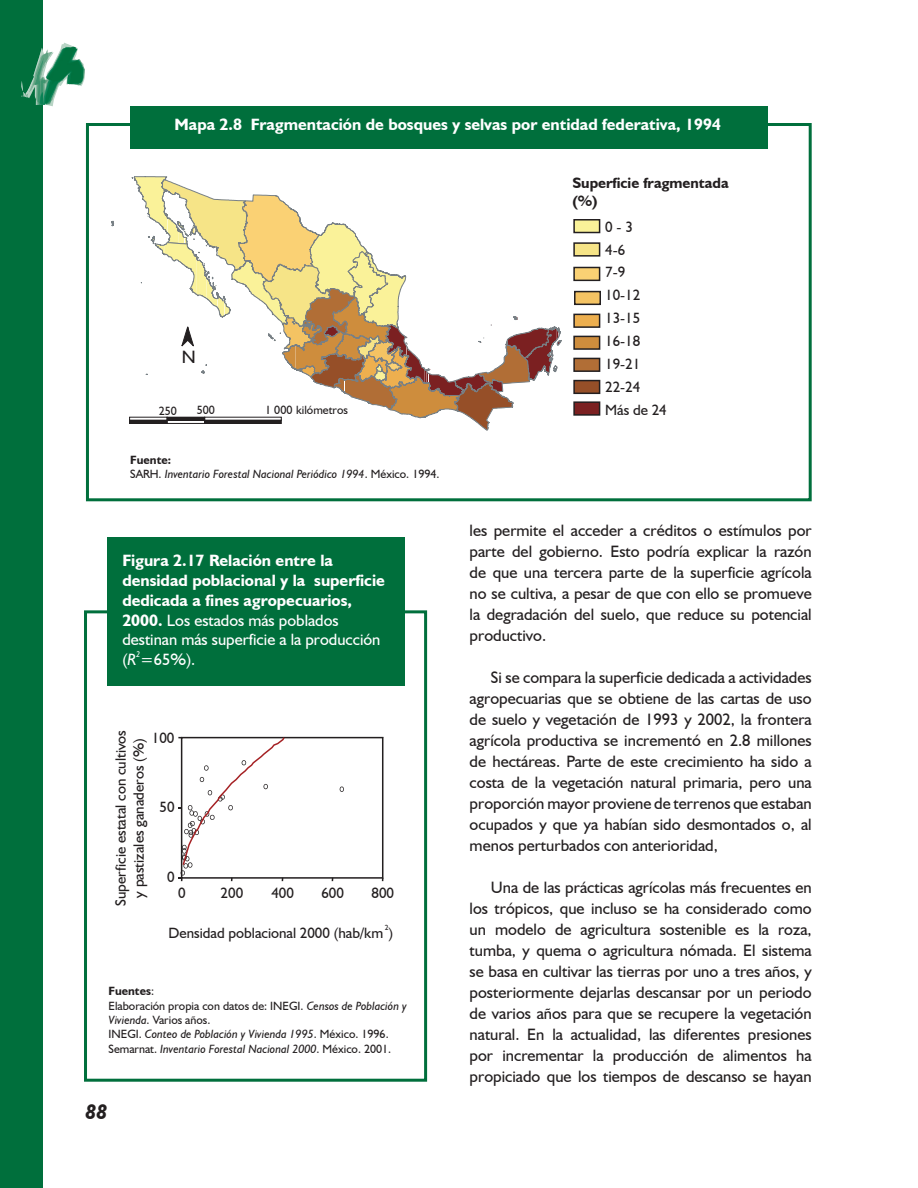
<style>
.page{position:relative;width:918px;height:1188px;background:#fff}
.page>*{position:absolute;margin:0;border:0;box-sizing:border-box;transform-origin:0 0}
.t1{font:italic 700 21px "Humanist 521 BT";color:#231f20}
.t2{font:18px "Humanist 521 BT";color:#231f20}
.t3{font:16.5px/21px "Humanist 521 BT";color:#231f20;text-align:justify}
.t4{font:700 16.35px/19.8px "Humanist 521 BT";color:#fff}
.t5{font:16.35px "Humanist 521 BT";color:#fff}
.t6{font:14.85px/22.8px "Humanist 521 BT";color:#231f20;text-align:center}
.t7{font:700 14.85px/18px "Humanist 521 BT";color:#231f20}
.t8{font:12px/14.2px "Humanist 521 BT";color:#231f20}
.t9{font:italic 12px/14.2px "Humanist 521 BT";color:#231f20}
.t10{font:italic 8.25px "Humanist 521 BT";color:#fff}
.t11{font:7.5px "Humanist 521 BT";color:#231f20}
.s1{font-weight:700;font-style:normal}
.s2{font-style:normal}
.s3{font-weight:400}
.s4{font-style:italic}
.s5{font-weight:700}
</style>
<div class="page">
<div style="left:0;top:0;width:43px;height:1188px;background:#006f3c"></div>
<img style="left:47px;top:43px;width:25px;height:63px">
<img style="left:84px;top:68px;width:1px;height:12px">
<img style="left:83px;top:63px;width:1px;height:20px">
<img style="left:48px;top:46px;width:35px;height:39px">
<img style="left:21px;top:47px;width:61px;height:51px">
<img style="left:33px;top:47px;width:1px;height:51px">
<img style="left:34px;top:47px;width:47px;height:58px">
<div style="left:84px;top:610px;width:343px;height:472px;border:3px solid #006f3c"></div>
<div style="left:107px;top:537px;width:297px;height:149px;background:#006f3c"></div>
<svg style="left:178px;top:736px;width:205px;height:145px"></svg>
<div style="left:86px;top:123px;width:726px;height:378px;border:3px solid #006f3c"></div>
<div style="left:130px;top:106px;width:638px;height:43px;background:#006f3c"></div>
<div style="left:574px;top:220px;width:26px;height:13px;background:#faf299"></div>
<div style="left:573px;top:219px;width:27px;height:14px;border:2px solid #231f20"></div>
<div style="left:574px;top:243px;width:26px;height:13px;background:#f6e487"></div>
<div style="left:573px;top:242px;width:27px;height:15px;border:2px solid #231f20"></div>
<div style="left:575px;top:292px;width:25px;height:12px;background:#f4c363"></div>
<div style="left:574px;top:291px;width:27px;height:14px;border:2px solid #231f20"></div>
<div style="left:574px;top:314px;width:26px;height:13px;background:#edaf4f"></div>
<div style="left:573px;top:314px;width:27px;height:14px;border:2px solid #231f20"></div>
<div style="left:574px;top:267px;width:26px;height:13px;background:#fad174"></div>
<div style="left:573px;top:267px;width:27px;height:14px;border:2px solid #231f20"></div>
<div style="left:574px;top:336px;width:26px;height:13px;background:#ce8d3d"></div>
<div style="left:573px;top:336px;width:27px;height:14px;border:2px solid #231f20"></div>
<div style="left:574px;top:358px;width:26px;height:13px;background:#b16e36"></div>
<div style="left:573px;top:358px;width:27px;height:14px;border:2px solid #231f20"></div>
<div style="left:574px;top:381px;width:26px;height:12px;background:#964f28"></div>
<div style="left:573px;top:380px;width:27px;height:14px;border:2px solid #231f20"></div>
<svg style="left:111px;top:176px;width:451px;height:255px"></svg>
<div style="left:574px;top:402px;width:26px;height:13px;background:#7b2021"></div>
<div style="left:573px;top:401px;width:27px;height:15px;border:2px solid #231f20"></div>
<p class="t4" style="left:175px;top:114px;width:548px">Mapa 2.8 Fragmentación de bosques y selvas por entidad federativa, 1994</p>
<p class="t2" style="left:182px;top:346px;width:15px">N</p>
<p class="t8" style="left:159px;top:403px;width:20px">250</p>
<p class="t8" style="left:197px;top:403px;width:20px">500</p>
<p class="t8" style="left:265px;top:403px;width:84px">1 000 kilómetros</p>
<p class="t9" style="left:130px;top:452px;width:311px"><span class="s1">Fuente:<br></span><span class="s2">SARH.</span> Inventario Forestal Nacional Periódico 1994<span class="s2">. México. 1994.</span></p>
<p class="t4" style="left:122px;top:550px;width:264px">Figura 2.17 Relación entre la densidad poblacional y la superficie dedicada a fines agropecuarios,<br>2000. <span class="s3">Los estados más poblados destinan más superficie a la producción ( =</span></p>
<p class="t10" style="left:136px;top:649px;width:6px">2</p>
<p class="t5" style="left:128px;top:650px;width:69px"><span class="s4">R</span> 65%).</p>
<p class="t6" style="left:111px;top:906px;width:177px;line-height:18px;rotate:-90deg">Superficie estatal con cultivos y pastizales ganaderos (%)</p>
<p class="t6" style="left:152px;top:726px;width:24px">100</p>
<p class="t6" style="left:159px;top:796px;width:17px">50</p>
<p class="t6" style="left:167px;top:865px;width:9px">0</p>
<p class="t6" style="left:178px;top:881px;width:9px">0</p>
<p class="t6" style="left:221px;top:881px;width:24px">200</p>
<p class="t6" style="left:271px;top:881px;width:24px">400</p>
<p class="t6" style="left:321px;top:881px;width:24px">600</p>
<p class="t6" style="left:372px;top:881px;width:24px">800</p>
<p class="t11" style="left:385px;top:923px;width:5px">2</p>
<p class="t6" style="left:168px;top:921px;width:226px">Densidad poblacional 2000 (hab/km )</p>
<p class="t8" style="left:109px;top:984px;width:300px"><span class="s5">Fuentes</span>:<br>Elaboración propia con datos de: INEGI. <span class="s4">Censos de Población y Vivienda</span>. Varios años.<br>INEGI. <span class="s4">Conteo de Población y Vivienda 1995</span>. México. 1996.<br>Semarnat. <span class="s4">Inventario Forestal Nacional 2000</span>. México. 2001.</p>
<p class="t1" style="left:85px;top:1099px;width:24px">88</p>
<p class="t7" style="left:572px;top:173px;width:158px">Superficie fragmentada (%)</p>
<p class="t6" style="left:605px;top:215px;width:37px;text-align:left">0 3<br>4-6<br>7-9<br>10-12<br>13-15<br>16-18<br>19-21<br>22-24</p>
<p class="t6" style="left:617px;top:215px;width:7px">-</p>
<p class="t6" style="left:605px;top:398px;width:63px">Más de 24</p>
<p class="t3" style="left:470px;top:520px;width:344px">les permite el acceder a créditos o estímulos por parte del gobierno. Esto podría explicar la razón de que una tercera parte de la superficie agrícola no se cultiva, a pesar de que con ello se promueve la degradación del suelo, que reduce su potencial productivo.</p>
<p class="t3" style="left:470px;top:667px;width:344px;text-indent:21px">Si se compara la superficie dedicada a actividades agropecuarias que se obtiene de las cartas de uso de suelo y vegetación de 1993 y 2002, la frontera agrícola productiva se incrementó en 2.8 millones de hectáreas. Parte de este crecimiento ha sido a costa de la vegetación natural primaria, pero una proporción mayor proviene de terrenos que estaban ocupados y que ya habían sido desmontados o, al menos perturbados con anterioridad,</p>
<p class="t3" style="left:470px;top:877px;width:344px;text-indent:21px">Una de las prácticas agrícolas más frecuentes en los trópicos, que incluso se ha considerado como un modelo de agricultura sostenible es la roza, tumba, y quema o agricultura nómada. El sistema se basa en cultivar las tierras por uno a tres años, y posteriormente dejarlas descansar por un periodo de varios años para que se recupere la vegetación natural. En la actualidad, las diferentes presiones por incrementar la producción de alimentos ha propiciado que los tiempos de descanso se hayan</p>
</div>
